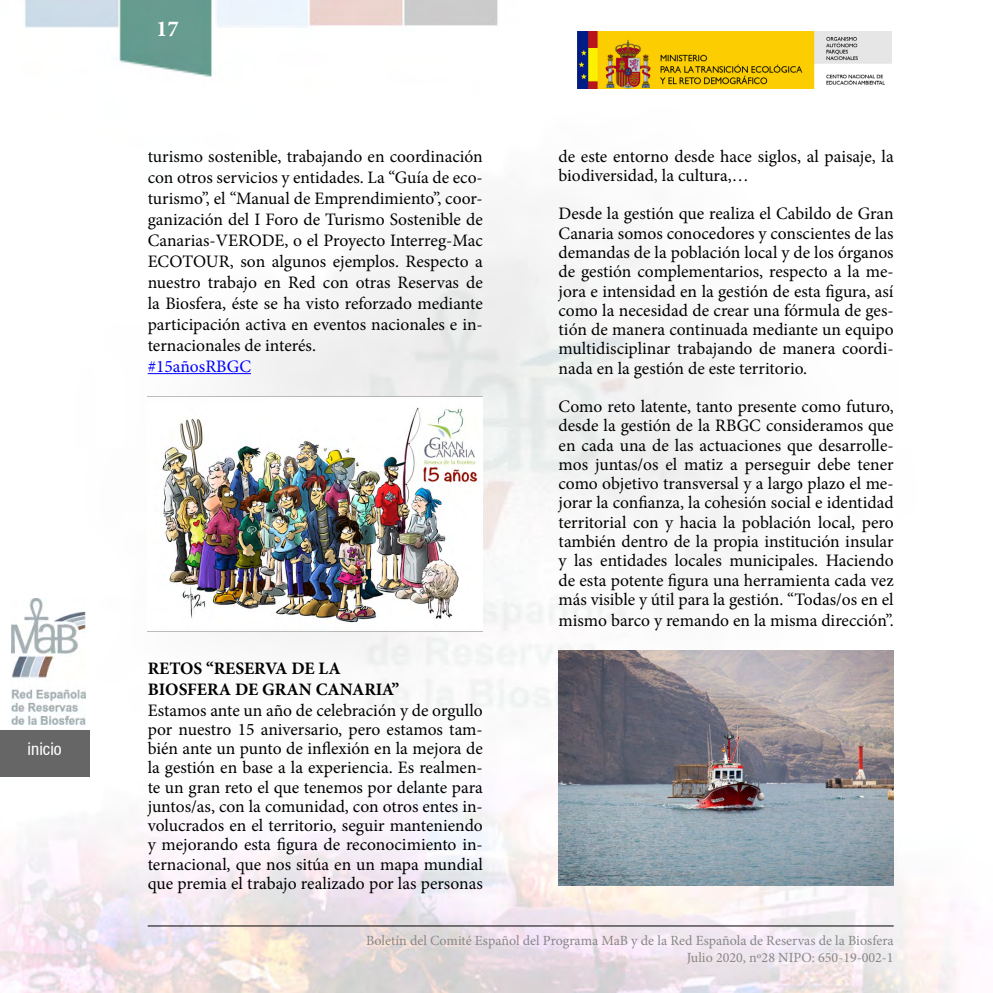
<style>
.page{position:relative;width:993px;height:993px;background:#fff}
.page>*{position:absolute;margin:0;border:0;box-sizing:border-box;transform-origin:0 0}
.t1{font:700 22.75px "Minion Pro";color:#fff}
.t2{font:17.5px/19.2px "Minion Pro";color:#000;text-align:justify}
.t3{font:700 17.5px/21px "Minion Pro";color:#000}
.t4{font:17.5px "Minion Pro";color:#00f}
.t5{font:condensed 17.5px "Helvetica 57";color:#fff}
.t6{font:14px/16.8px "Minion Pro";color:#878787;text-align:right}
</style>
<div class="page">
<img style="left:0;top:0;width:972px;height:992px">
<hr style="left:148px;top:925px;width:745px;height:1px;background:#000">
<div style="left:0;top:729px;width:89px;height:47px;background:#666"></div>
<img style="left:11px;top:598px;width:75px;height:126px">
<img style="left:577px;top:32px;width:314px;height:57px">
<div style="left:217px;top:0;width:91px;height:28px;background:#ecf4fc"></div>
<hr style="left:148px;top:373px;width:103px;height:1px;background:#00f">
<img style="left:148px;top:397px;width:334px;height:234px">
<img style="left:558px;top:650px;width:335px;height:235px">
<p class="t5" style="left:28px;top:738px;width:36px">inicio</p>
<h1 class="t1" style="left:156px;top:13px;width:24px">17</h1>
<p class="t2" style="left:148px;top:146px;width:336px;line-height:21px">turismo sostenible, trabajando en coordinación con otros servicios y entidades. La “Guía de eco&shy;turismo”, el “Manual de Emprendimiento”, coor&shy;ganización del I Foro de Turismo Sostenible de Canarias-VERODE, o el Proyecto Interreg-Mac ECOTOUR, son algunos ejemplos. Respecto a nuestro trabajo en Red con otras Reservas de la Biosfera, éste se ha visto reforzado mediante participación activa en eventos nacionales e in&shy;ternacionales de interés.</p>
<p class="t4" style="left:148px;top:354px;width:105px">#15añosRBGC</p>
<p class="t3" style="left:148px;top:657px;width:253px">RETOS “RESERVA DE LA<br>BIOSFERA DE GRAN CANARIA”</p>
<p class="t2" style="left:148px;top:700px;width:336px">Estamos ante un año de celebración y de orgullo por nuestro 15 aniversario, pero estamos tam&shy;bién ante un punto de inflexión en la mejora de la gestión en base a la experiencia. Es realmen&shy;te un gran reto el que tenemos por delante para juntos/as, con la comunidad, con otros entes in&shy;volucrados en el territorio, seguir manteniendo y mejorando esta figura de reconocimiento in&shy;ternacional, que nos sitúa en un mapa mundial que premia el trabajo realizado por las personas</p>
<p class="t2" style="left:558px;top:146px;width:336px">de este entorno desde hace siglos, al paisaje, la biodiversidad, la cultura,…</p>
<p class="t2" style="left:558px;top:204px;width:336px">Desde la gestión que realiza el Cabildo de Gran Canaria somos conocedores y conscientes de las demandas de la población local y de los órganos de gestión complementarios, respecto a la me&shy;jora e intensidad en la gestión de esta figura, así como la necesidad de crear una fórmula de ges&shy;tión de manera continuada mediante un equipo multidisciplinar trabajando de manera coordi&shy;nada en la gestión de este territorio.</p>
<p class="t2" style="left:558px;top:397px;width:336px">Como reto latente, tanto presente como futuro, desde la gestión de la RBGC consideramos que en cada una de las actuaciones que desarrolle&shy;mos juntas/os el matiz a perseguir debe tener como objetivo transversal y a largo plazo el me&shy;jorar la confianza, la cohesión social e identidad territorial con y hacia la población local, pero también dentro de la propia institución insular y las entidades locales municipales. Haciendo de esta potente figura una herramienta cada vez más visible y útil para la gestión. “Todas/os en el</p>
<p class="t2" style="left:558px;top:610px;width:336px">mismo barco y remando en la misma dirección”.</p>
<p class="t6" style="left:366px;top:931px;width:529px">Boletín del Comité Español del Programa MaB y de la Red Española de Reservas de la Biosfera<br>Julio 2020, nº28 NIPO: 650-19-002-1</p>
</div>
